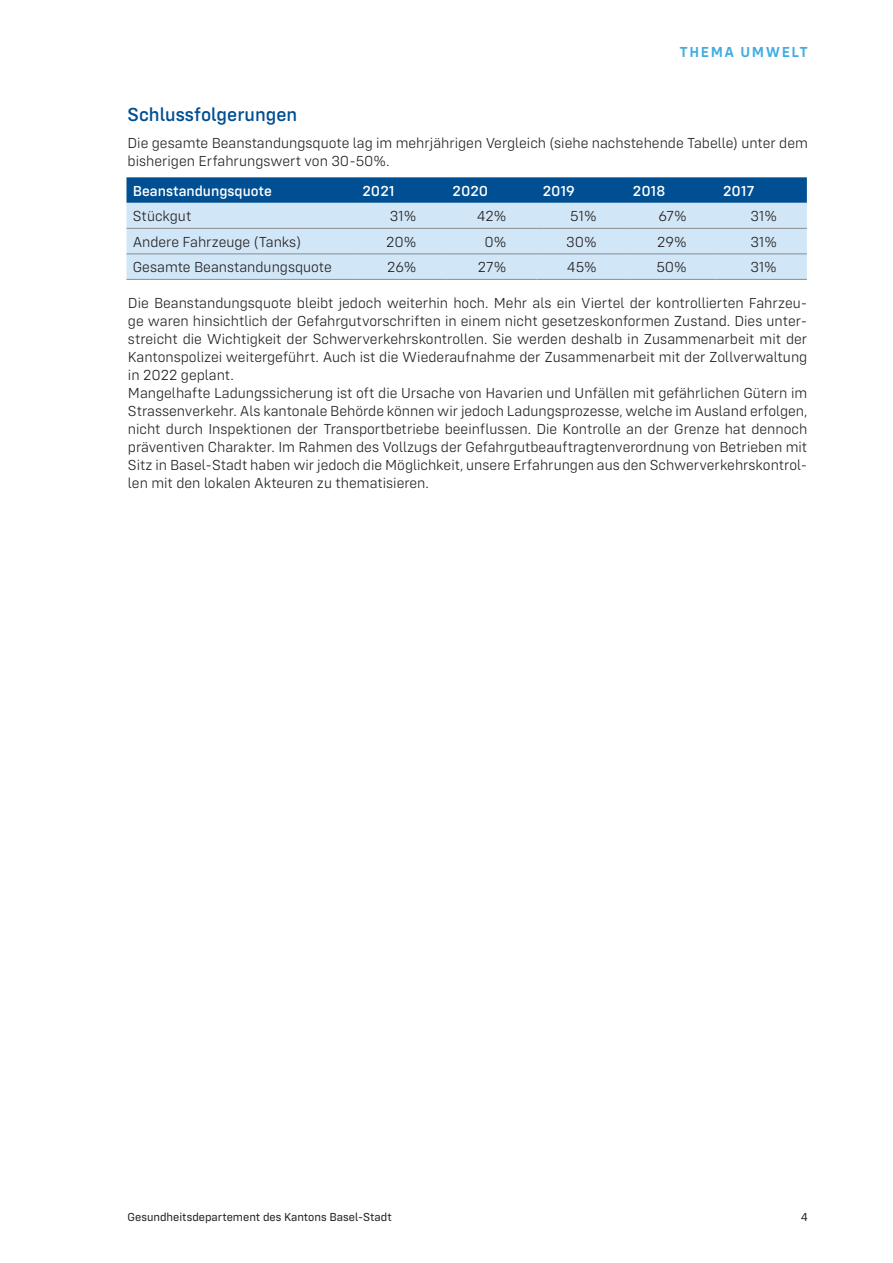
<style>
.page{position:relative;width:893px;height:1263px;background:#fff}
.page>*{position:absolute;margin:0;border:0;box-sizing:border-box;transform-origin:0 0}
.t1{font:500 19.5px "Config Rounded";color:#004f92}
.t2{font:300 15px/18px "Config Rounded";color:#231f20}
.t3{font:500 15px "Config Rounded";color:#fff}
.t4{font:600 15px "Config Rounded";letter-spacing:.1em;color:#40ace1}
.t5{font:12px "Config Rounded";color:#231f20}
</style>
<div class="page">
<svg style="left:126px;top:177px;width:681px;height:26px;background:#055394"></svg>
<div style="left:126px;top:203px;width:681px;height:76px;background:#d1e6f6"></div>
<hr style="left:126px;top:228px;width:230px;height:1px;background:#8b8d8f">
<hr style="left:356px;top:228px;width:90px;height:1px;background:#8b8d8f">
<hr style="left:446px;top:228px;width:90px;height:1px;background:#8b8d8f">
<hr style="left:536px;top:228px;width:91px;height:1px;background:#8b8d8f">
<hr style="left:627px;top:228px;width:90px;height:1px;background:#8b8d8f">
<hr style="left:717px;top:228px;width:90px;height:1px;background:#8b8d8f">
<hr style="left:126px;top:253px;width:230px;height:1px;background:#8b8d8f">
<hr style="left:356px;top:253px;width:90px;height:1px;background:#8b8d8f">
<hr style="left:446px;top:253px;width:90px;height:1px;background:#8b8d8f">
<hr style="left:536px;top:253px;width:91px;height:1px;background:#8b8d8f">
<hr style="left:627px;top:253px;width:90px;height:1px;background:#8b8d8f">
<hr style="left:717px;top:253px;width:90px;height:1px;background:#8b8d8f">
<hr style="left:126px;top:279px;width:230px;height:1px;background:#8b8d8f">
<hr style="left:356px;top:279px;width:90px;height:1px;background:#8b8d8f">
<hr style="left:446px;top:279px;width:90px;height:1px;background:#8b8d8f">
<hr style="left:536px;top:279px;width:91px;height:1px;background:#8b8d8f">
<hr style="left:627px;top:279px;width:90px;height:1px;background:#8b8d8f">
<hr style="left:717px;top:279px;width:90px;height:1px;background:#8b8d8f">
<p class="t4" style="left:679px;top:43px;width:130px">THEMA UMWELT</p>
<h1 class="t1" style="left:128px;top:103px;width:171px">Schlussfolgerungen</h1>
<p class="t2" style="left:128px;top:134px;width:682px">Die gesamte Beanstandungsquote lag im mehrjährigen Vergleich (siehe nachstehende Tabelle) unter dem bisherigen Erfahrungswert von 30-50%.</p>
<p class="t3" style="left:133px;top:182px;width:140px">Beanstandungsquote</p>
<p class="t3" style="left:362px;top:182px;width:34px">2021</p>
<p class="t3" style="left:453px;top:182px;width:37px">2020</p>
<p class="t3" style="left:543px;top:182px;width:34px">2019</p>
<p class="t3" style="left:633px;top:182px;width:34px">2018</p>
<p class="t3" style="left:723px;top:182px;width:33px">2017</p>
<p class="t2" style="left:133px;top:207px;width:60px">Stückgut</p>
<p class="t2" style="left:390px;top:207px;width:28px">31%</p>
<p class="t2" style="left:477px;top:207px;width:31px">42%</p>
<p class="t2" style="left:570px;top:207px;width:28px">51%</p>
<p class="t2" style="left:658px;top:207px;width:30px">67%</p>
<p class="t2" style="left:750px;top:207px;width:28px">31%</p>
<p class="t2" style="left:133px;top:233px;width:170px">Andere Fahrzeuge (Tanks)</p>
<p class="t2" style="left:386px;top:233px;width:32px">20%</p>
<p class="t2" style="left:485px;top:233px;width:24px">0%</p>
<p class="t2" style="left:566px;top:233px;width:32px">30%</p>
<p class="t2" style="left:657px;top:233px;width:31px">29%</p>
<p class="t2" style="left:750px;top:233px;width:28px">31%</p>
<p class="t2" style="left:133px;top:258px;width:201px">Gesamte Beanstandungsquote</p>
<p class="t2" style="left:387px;top:258px;width:31px">26%</p>
<p class="t2" style="left:478px;top:258px;width:30px">27%</p>
<p class="t2" style="left:567px;top:258px;width:31px">45%</p>
<p class="t2" style="left:656px;top:258px;width:32px">50%</p>
<p class="t2" style="left:750px;top:258px;width:28px">31%</p>
<p class="t2" style="left:128px;top:294px;width:681px">Die Beanstandungsquote bleibt jedoch weiterhin hoch. Mehr als ein Viertel der kontrollierten Fahrzeu&shy;ge waren hinsichtlich der Gefahrgutvorschriften in einem nicht gesetzeskonformen Zustand. Dies unter&shy;streicht die Wichtigkeit der Schwerverkehrskontrollen. Sie werden deshalb in Zusammenarbeit mit der Kantonspolizei weitergeführt. Auch ist die Wiederaufnahme der Zusammenarbeit mit der Zollverwaltung in 2022 geplant.<br>Mangelhafte Ladungssicherung ist oft die Ursache von Havarien und Unfällen mit gefährlichen Gütern im Strassenverkehr. Als kantonale Behörde können wir jedoch Ladungsprozesse, welche im Ausland erfolgen, nicht durch Inspektionen der Transportbetriebe beeinflussen. Die Kontrolle an der Grenze hat dennoch präventiven Charakter. Im Rahmen des Vollzugs der Gefahrgutbeauftragtenverordnung von Betrieben mit Sitz in Basel-Stadt haben wir jedoch die Möglichkeit, unsere Erfahrungen aus den Schwerverkehrskontrol&shy;len mit den lokalen Akteuren zu thematisieren.</p>
<p class="t5" style="left:128px;top:1210px;width:266px">Gesundheitsdepartement des Kantons Basel-Stadt</p>
<p class="t5" style="left:801px;top:1210px;width:9px">4</p>
</div>
